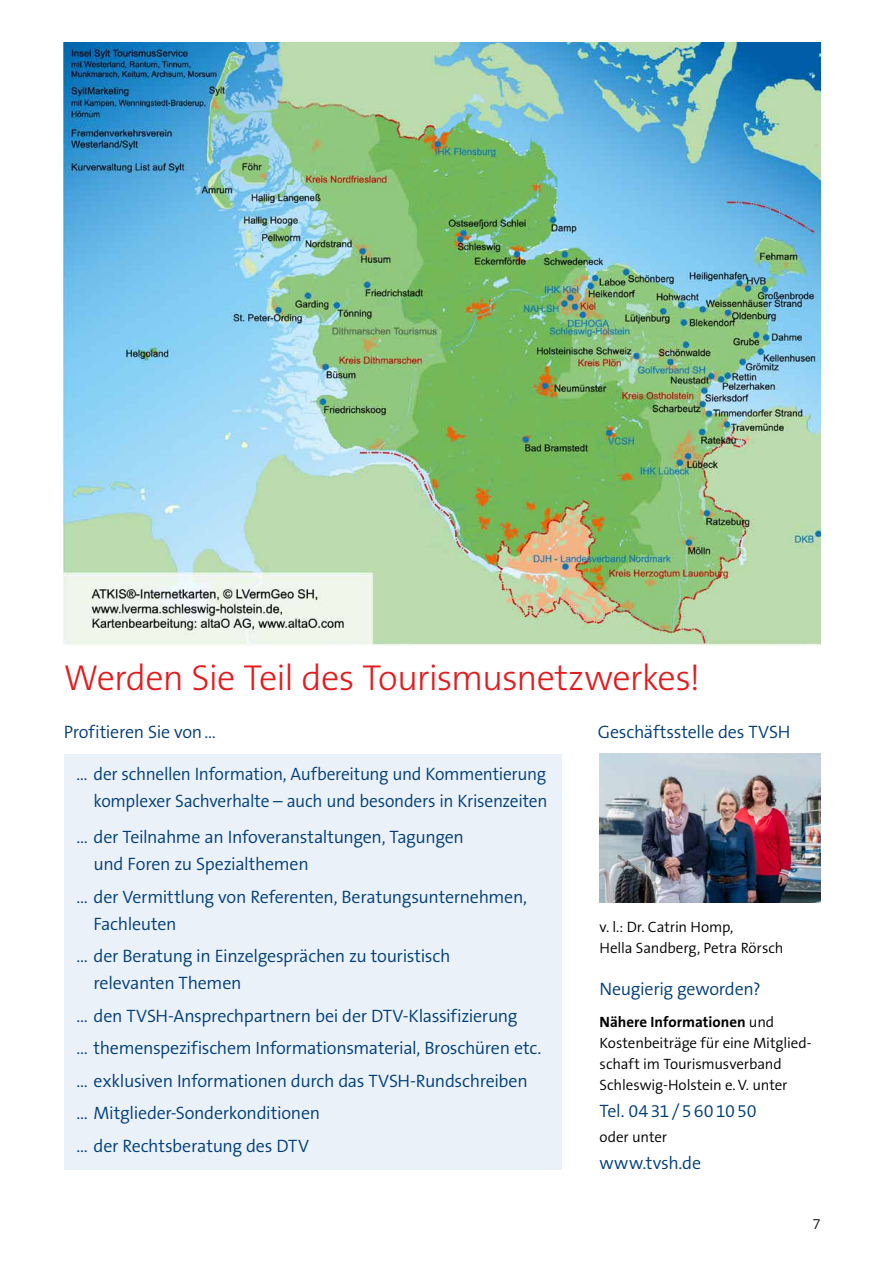
<style>
.page{position:relative;width:893px;height:1263px;background:#fff}
.page>*{position:absolute;margin:0;border:0;box-sizing:border-box;transform-origin:0 0}
.t1{font:300 36.3px "The Sans B3";letter-spacing:-.025em;color:#e11c1f}
.t2{font:300 18px/27px "The Sans B4";letter-spacing:-.02em;color:#003e79}
.t3{font:300 18px "The Sans B4";letter-spacing:.005em;color:#003e79}
.t4{font:300 15px/21px "The Sans B4";letter-spacing:-.01em;color:#000}
.t5{font:700 15px "The Sans B7";color:#000}
.t6{font:300 15px "The Sans B3";color:#000}
.s1{font-family:"The Sans B4";font-weight:300}
</style>
<div class="page">
<div style="left:64px;top:754px;width:497px;height:415px;background:#ebf1f8"></div>
<img style="left:600px;top:754px;width:221px;height:148px">
<img style="left:64px;top:42px;width:757px;height:603px">
<h1 class="t1" style="left:64px;top:658px;width:638px">Werden Sie Teil des Tourismusnetzwerkes!</h1>
<p class="t2" style="left:64px;top:719px;width:154px">Profitieren Sie von…</p>
<p class="t2" style="left:77px;top:761px;width:472px;text-align:right">… der schnellen Information, Aufbereitung und Kommentierung komplexer Sachverhalte – auch und besonders in Krisenzeiten</p>
<p class="t2" style="left:94px;top:824px;width:372px;text-indent:-17px">… der Teilnahme an Infoveranstaltungen, Tagungen und Foren zu Spezialthemen</p>
<p class="t2" style="left:94px;top:884px;width:435px;text-indent:-17px">… der Vermittlung von Referenten, Beratungsunternehmen,<br>Fachleuten</p>
<p class="t2" style="left:94px;top:943px;width:358px;text-indent:-17px">… der Beratung in Einzelgesprächen zu touristisch relevanten Themen</p>
<p class="t2" style="left:77px;top:1000px;width:466px;line-height:32.5px">… den TVSH-Ansprechpartnern bei der DTV-Klassifizierung<br>… themenspezifischem Informationsmaterial, Broschüren etc. … exklusiven Informationen durch das TVSH-Rundschreiben … Mitglieder-Sonderkonditionen<br>… der Rechtsberatung des DTV</p>
<p class="t2" style="left:598px;top:719px;width:194px">Geschäftsstelle des TVSH</p>
<p class="t4" style="left:600px;top:917px;width:185px">v. l.: Dr. Catrin Homp,<br>Hella Sandberg, Petra Rörsch</p>
<p class="t2" style="left:600px;top:976px;width:163px">Neugierig geworden?</p>
<p class="t5" style="left:600px;top:1014px;width:176px">Nähere Informationen <span class="s1">und</span></p>
<p class="t4" style="left:600px;top:1033px;width:214px">Kostenbeiträge für eine Mitglied&shy;schaft im Tourismusverband<br>Schleswig-Holstein e.V. unter</p>
<p class="t2" style="left:600px;top:1098px;width:159px">Tel. 0431/5601050</p>
<p class="t4" style="left:600px;top:1127px;width:69px">oder unter</p>
<p class="t3" style="left:600px;top:1154px;width:103px">www.tvsh.de</p>
<p class="t6" style="left:812px;top:1216px;width:10px">7</p>
</div>
